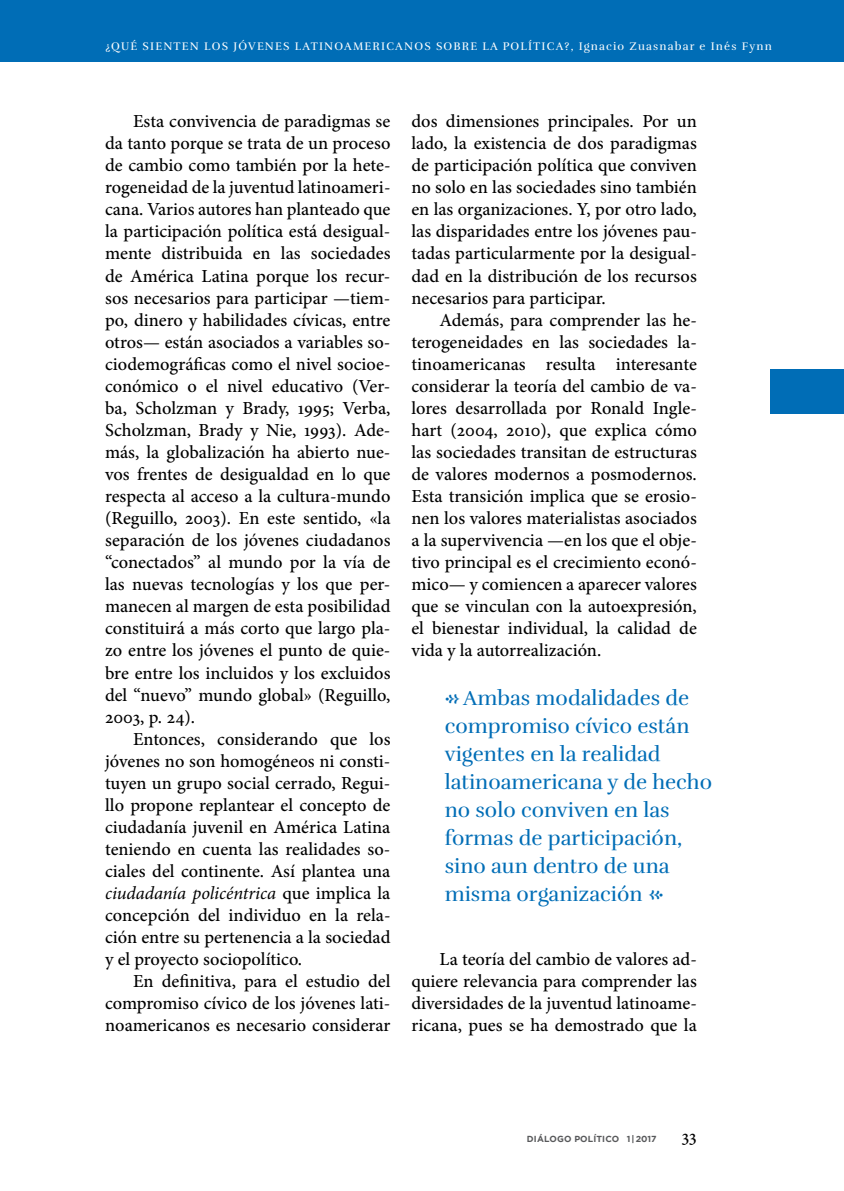
<style>
.page{position:relative;width:844px;height:1191px;background:#fff}
.page>*{position:absolute;margin:0;border:0;box-sizing:border-box;transform-origin:0 0}
.t1{font:21px/28px "Rufina";color:#006db6}
.t2{font:500 18.38px/22.1px "Minion Pro";color:#000;text-align:justify}
.t3{font:11.38px "Rufina";letter-spacing:.105em;color:#fff}
.t4{font:700 8.75px "Gotham";letter-spacing:.015em;color:#58595b}
.s1{font-weight:400;font-style:italic}
</style>
<div class="page">
<div style="left:0;top:0;width:843px;height:62px;background:#006db6"></div>
<div style="left:770px;top:370px;width:73px;height:44px;background:#006db6"></div>
<p class="t3" style="left:105px;top:39px;width:55px">¿Qué sienten</p>
<p class="t3" style="left:204px;top:39px;width:54px">lo s jóvene</p>
<p class="t3" style="left:283px;top:39px;width:22px">s latinoamericano</p>
<p class="t3" style="left:424px;top:39px;width:29px">s sobre</p>
<p class="t3" style="left:482px;top:39px;width:29px">la política</p>
<p class="t3" style="left:564px;top:39px;width:209px">?, Ignacio Zuasnabar e Inés Fynn</p>
<p class="t2" style="left:105px;top:110px;width:287px;text-indent:28px">Esta convivencia de paradigmas se da tanto porque se trata de un proceso de cambio como también por la hete&shy;rogeneidad de la juventud latinoameri&shy;cana. Varios autores han planteado que la participación política está desigual&shy;mente distribuida en las sociedades de América Latina porque los recur&shy;sos necesarios para participar —tiem&shy;po, dinero y habilidades cívicas, entre otros— están asociados a variables so&shy;ciodemográficas como el nivel socioe&shy;conómico o el nivel educativo (Ver&shy;ba, Scholzman y Brady, 1995; Verba, Scholzman, Brady y Nie, 1993). Ade&shy;más, la globalización ha abierto nue&shy;vos frentes de desigualdad en lo que respecta al acceso a la cultura-mundo (Reguillo, 2003). En este sentido, «la separación de los jóvenes ciudadanos “conectados” al mundo por la vía de las nuevas tecnologías y los que per&shy;manecen al margen de esta posibilidad constituirá a más corto que largo pla&shy;zo entre los jóvenes el punto de quie&shy;bre entre los incluidos y los excluidos del “nuevo” mundo global» (Reguillo, 2003, p. 24).</p>
<p class="t2" style="left:105px;top:728px;width:287px;text-indent:28px">Entonces, considerando que los jóvenes no son homogéneos ni consti&shy;tuyen un grupo social cerrado, Regui&shy;llo propone replantear el concepto de ciudadanía juvenil en América Latina teniendo en cuenta las realidades so&shy;ciales del continente. Así plantea una <span class="s1">ciudadanía policéntrica</span> que implica la concepción del individuo en la rela&shy;ción entre su pertenencia a la sociedad y el proyecto sociopolítico.</p>
<p class="t2" style="left:105px;top:970px;width:287px;text-indent:28px">En definitiva, para el estudio del compromiso cívico de los jóvenes lati&shy;noamericanos es necesario considerar</p>
<p class="t2" style="left:411px;top:110px;width:287px">dos dimensiones principales. Por un lado, la existencia de dos paradigmas de participación política que conviven no solo en las sociedades sino también en las organizaciones. Y, por otro lado, las disparidades entre los jóvenes pau&shy;tadas particularmente por la desigual&shy;dad en la distribución de los recursos necesarios para participar.</p>
<p class="t2" style="left:411px;top:309px;width:287px;text-indent:28px">Además, para comprender las he&shy;terogeneidades en las sociedades la&shy;tinoamericanas resulta interesante considerar la teoría del cambio de va&shy;lores desarrollada por Ronald Ingle&shy;hart (2004, 2010), que explica cómo las sociedades transitan de estructuras de valores modernos a posmodernos.<br>Esta transición implica que se erosio&shy;nen los valores materialistas asociados a la supervivencia —en los que el obje&shy;tivo principal es el crecimiento econó&shy;mico— y comiencen a aparecer valores que se vinculan con la autoexpresión, el bienestar individual, la calidad de vida y la autorrealización.</p>
<p class="t1" style="left:444px;top:684px;width:269px;text-indent:18px">Ambas modalidades de compromiso cívico están vigentes en la realidad latinoamericana y de hecho no solo conviven en las formas de participación, sino aun dentro de una misma organización</p>
<p class="t2" style="left:411px;top:948px;width:287px;text-indent:28px">La teoría del cambio de valores ad&shy;quiere relevancia para comprender las diversidades de la juventud latinoame&shy;ricana, pues se ha demostrado que la</p>
<p class="t4" style="left:527px;top:1133px;width:131px">DIÁLOGO POLÍTICO 1 |2017</p>
<p class="t2" style="left:681px;top:1124px;width:17px">33</p>
</div>
